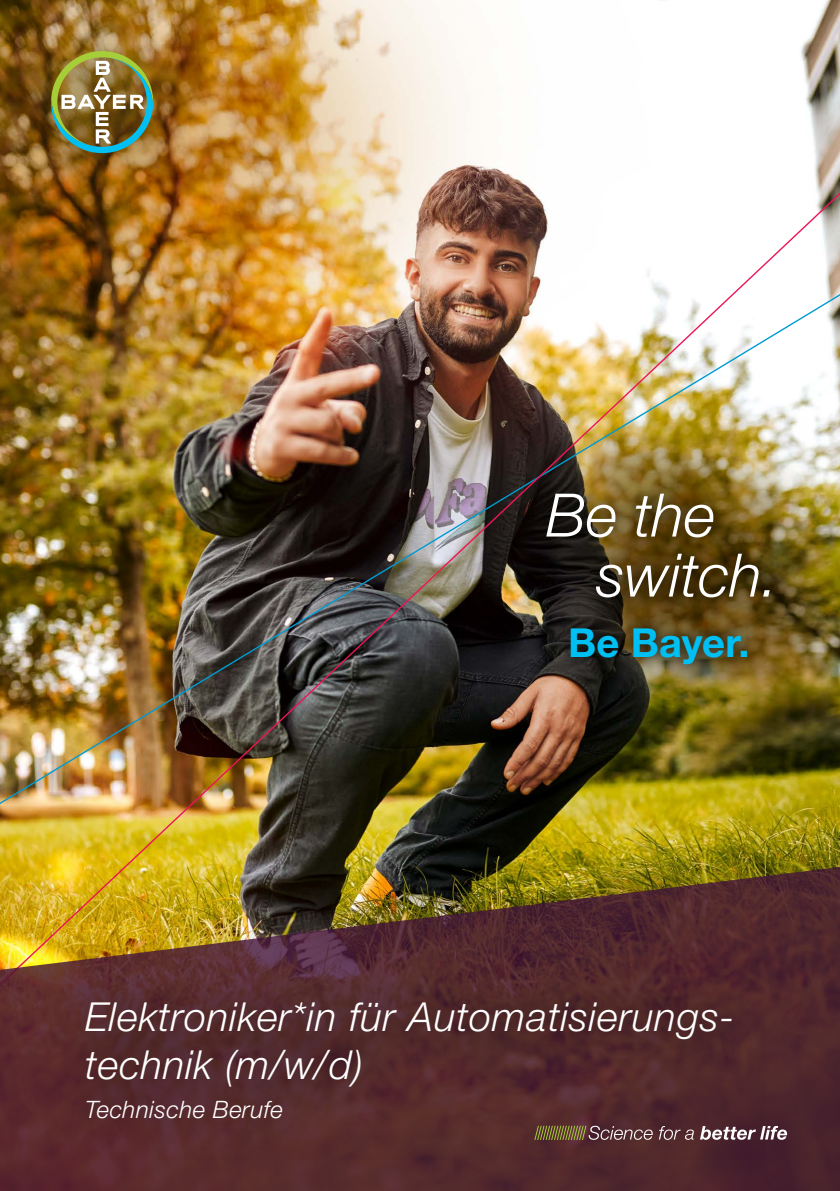
<style>
.page{position:relative;width:840px;height:1191px;background:#fff}
.page>*{position:absolute;margin:0;border:0;box-sizing:border-box;transform-origin:0 0}
.t1{font:italic 300 60px/60px "Helvetica Neue LT Std";color:#fff}
.t2{font:italic 300 40px/48px "Helvetica Neue LT Std";letter-spacing:.02em;color:#fff}
.t3{font:700 40px "Helvetica Neue LT Std";letter-spacing:.005em;color:#00c0f3}
.t4{font:italic 300 24px "Helvetica Neue LT Std";letter-spacing:.02em;color:#fff}
</style>
<div class="page">
<img style="left:0;top:18px;width:839px;height:847px">
<div style="left:11px;top:10px;width:182px;height:183px;background:#003428;opacity:.75"></div>
<img style="left:51px;top:51px;width:102px;height:102px">
<img style="left:0;top:865px;width:839px;height:326px">
<svg style="left:44px;top:959px;width:721px;height:201px;fill:#542a2b"></svg>
<svg style="left:534px;top:1125px;width:252px;height:15px"></svg>
<svg style="left:531px;top:478px;width:252px;height:201px"></svg>
<h1 class="t1" style="left:595px;top:484px;width:184px;text-indent:-50px">Be the switch.</h1>
<p class="t3" style="left:568px;top:617px;width:183px">Be Bayer.</p>
<p class="t2" style="left:85px;top:991px;width:650px">Elektroniker*in für Automatisierungs&shy;technik (m/w/d)</p>
<p class="t4" style="left:85px;top:1094px;width:199px">Technische Berufe</p>
</div>
